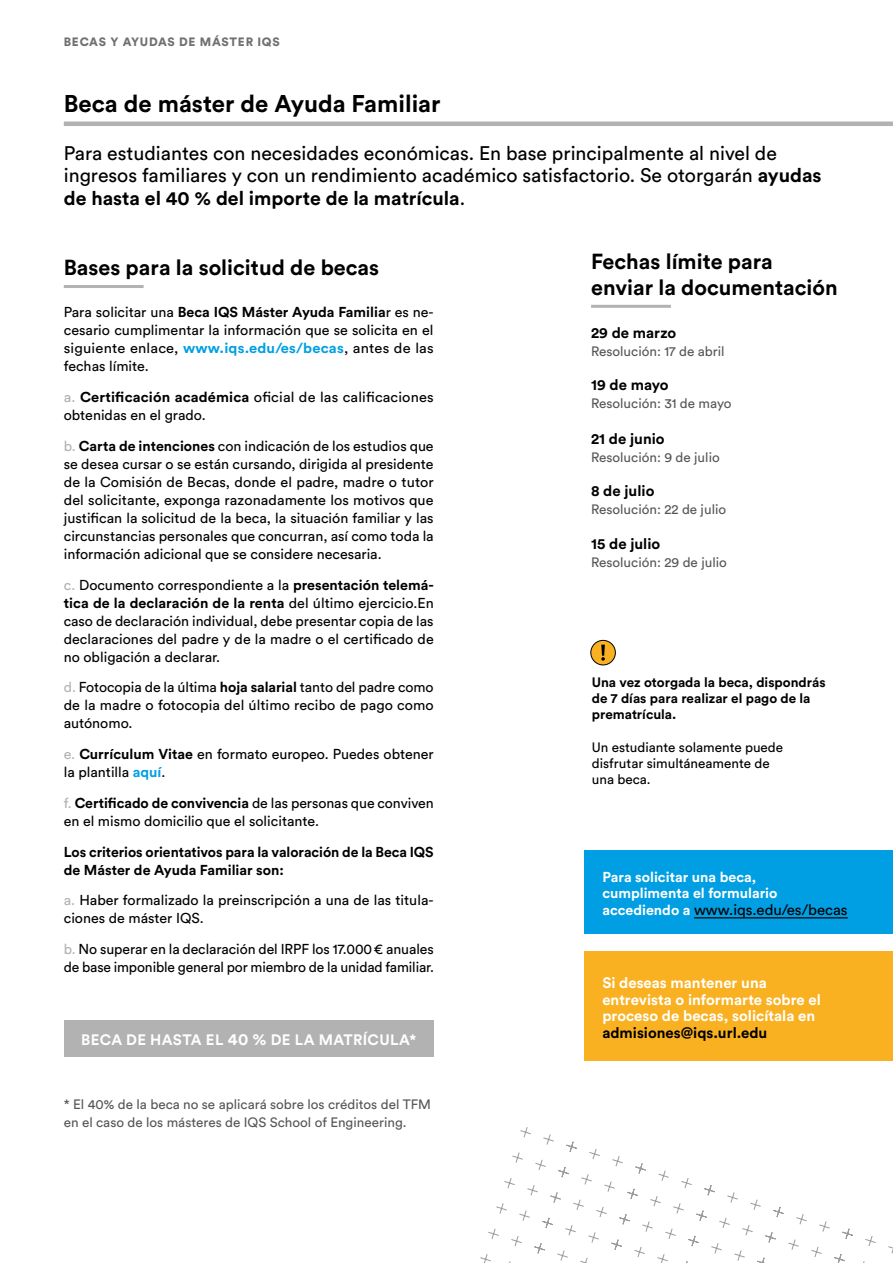
<style>
.page{position:relative;width:893px;height:1263px;background:#fff}
.page>*{position:absolute;margin:0;border:0;box-sizing:border-box;transform-origin:0 0}
.t1{font:700 24px "Circular Std";color:#000}
.t2{font:700 21.6px/26px "Circular Std";color:#000}
.t3{font:19.5px/22.5px "Circular Std";color:#000}
.t4{font:700 15px/16.5px "Circular Std";color:#fff}
.t5{font:700 15px "Circular Std";color:#000}
.t6{font:15px "Circular Std";color:#000}
.t7{font:700 15px "Circular Std";letter-spacing:.02em;color:#fff}
.t8{font:14.25px/18px "Circular Std";color:#000}
.t9{font:14.25px/18px "Circular Std";letter-spacing:.005em;color:#020203;text-align:justify}
.t10{font:700 14.25px/18px "Circular Std";letter-spacing:-.005em;color:#000}
.t11{font:700 14.25px/16.5px "Circular Std";color:#fff}
.t12{font:13.5px/18px "Circular Std";color:#575757}
.t13{font:700 13.5px/16.2px "Circular Std";color:#000}
.t14{font:13.5px/16.2px "Circular Std";color:#000}
.t15{font:900 12px "Circular Std";letter-spacing:.06em;color:#707070}
.s1{font-weight:700}
.s2{color:#000}
.s3{font-weight:700;color:#000}
.s4{font-weight:700;color:#009fe3}
.s5{color:#b2b2b2}
.s6{font-weight:700;font-size:14.25px;color:#fff}
.s7{font-size:16.5px}
</style>
<div class="page">
<div style="left:64px;top:1020px;width:370px;height:36px;background:#b2b2b2"></div>
<hr style="left:65px;top:285px;width:77px;height:3px;background:#b2b2b2">
<hr style="left:66px;top:122px;width:827px;height:4px;background:#b2b2b2">
<svg style="left:503px;top:1127px;width:390px;height:136px"></svg>
<hr style="left:593px;top:305px;width:76px;height:3px;background:#b2b2b2">
<div style="left:591px;top:640px;width:24px;height:25px;background:#f9b122;border-radius:50%"></div>
<div style="left:590px;top:640px;width:26px;height:25px;border:1px solid #000;border-radius:50%"></div>
<svg style="left:601px;top:645px;width:4px;height:16px"></svg>
<div style="left:585px;top:850px;width:308px;height:84px;background:#009fe3"></div>
<div style="left:585px;top:951px;width:308px;height:110px;background:#f9b122"></div>
<hr style="left:694px;top:917px;width:154px;height:1px;background:#000">
<p class="t15" style="left:64px;top:34px;width:217px">BECAS Y AYUDAS DE MÁSTER IQS</p>
<h1 class="t1" style="left:64px;top:88px;width:378px">Beca de máster de Ayuda Familiar</h1>
<h3 class="t3" style="left:64px;top:141px;width:759px">Para estudiantes con necesidades económicas. En base principalmente al nivel de ingresos familiares y con un rendimiento académico satisfactorio. Se otorgarán <span class="s1">ayudas de hasta el 40 % del importe de la matrícula</span>.</h3>
<h2 class="t2" style="left:64px;top:254px;width:317px">Bases para la solicitud de becas</h2>
<h2 class="t2" style="left:591px;top:248px;width:248px">Fechas límite para enviar la documentación</h2>
<p class="t5" style="left:591px;top:323px;width:87px">29 de marzo</p>
<p class="t12" style="left:591px;top:342px;width:135px">Resolución: 17 de abril</p>
<p class="t5" style="left:591px;top:375px;width:79px">19 de mayo</p>
<p class="t12" style="left:591px;top:394px;width:142px">Resolución: 31 de mayo</p>
<p class="t5" style="left:591px;top:429px;width:75px">21 de junio</p>
<p class="t12" style="left:591px;top:448px;width:130px">Resolución: 9 de julio</p>
<p class="t5" style="left:591px;top:481px;width:65px">8 de julio</p>
<p class="t12" style="left:591px;top:500px;width:137px">Resolución: 22 de julio</p>
<p class="t5" style="left:591px;top:534px;width:71px">15 de julio</p>
<p class="t12" style="left:591px;top:553px;width:137px">Resolución: 29 de julio</p>
<p class="t9" style="left:64px;top:303px;width:371px"><span class="s2">Para solicitar una</span> <span class="s3">Beca IQS Máster Ayuda Familia</span><span class="s2">r es ne&shy;cesario</span> cumplimentar la información que se solicita en el siguiente enlace, <span class="s4">www.iqs.edu/es/becas</span>, antes de las fechas límite.</p>
<p class="t8" style="left:64px;top:388px;width:372px"><span class="s5">a.</span> <span class="s1">Certificación académica</span> oficial de las calificaciones obtenidas en el grado.</p>
<p class="t8" style="left:64px;top:437px;width:372px;text-align:justify"><span class="s5">b.</span> <span class="s1">Carta de intenciones</span> con indicación de los estudios que se desea cursar o se están cursando, dirigida al presidente de la Comisión de Becas, donde el padre, madre o tutor del solicitante, exponga razonadamente los motivos que justifican la solicitud de la beca, la situación familiar y las circunstancias personales que concurran, así como toda la información adicional que se considere necesaria.</p>
<p class="t8" style="left:64px;top:575px;width:372px;text-align:justify"><span class="s5">c.</span> Documento correspondiente a la <span class="s1">presentación telemá&shy;tica de la declaración de la renta</span> del último ejercicio.En caso de declaración individual, debe presentar copia de las declaraciones del padre y de la madre o el certificado de no obligación a declarar.</p>
<p class="t8" style="left:64px;top:678px;width:372px;text-align:justify"><span class="s5">d.</span> Fotocopia de la última <span class="s1">hoja salarial</span> tanto del padre como de la madre o fotocopia del último recibo de pago como autónomo.</p>
<p class="t8" style="left:64px;top:745px;width:371px"><span class="s5">e.</span> <span class="s1">Currículum Vitae</span> en formato europeo. Puedes obtener la plantilla <span class="s4">aquí</span>.</p>
<p class="t8" style="left:64px;top:794px;width:372px"><span class="s5">f.</span> <span class="s1">Certificado de convivencia</span> de las personas que conviven en el mismo domicilio que el solicitante.</p>
<p class="t10" style="left:64px;top:842px;width:371px">Los criterios orientativos para la valoración de la Beca IQS de Máster de Ayuda Familiar son:</p>
<p class="t8" style="left:64px;top:891px;width:371px"><span class="s5">a.</span> Haber formalizado la preinscripción a una de las titula&shy;ciones de máster IQS.</p>
<p class="t8" style="left:64px;top:940px;width:372px"><span class="s5">b.</span> No superar en la declaración del IRPF los 17.000€ anuales de base imponible general por miembro de la unidad familiar.</p>
<p class="t13" style="left:592px;top:674px;width:235px">Una vez otorgada la beca, dispondrás de 7 días para realizar el pago de la prematrícula.</p>
<p class="t14" style="left:592px;top:739px;width:193px">Un estudiante solamente puede disfrutar simultáneamente de una beca.</p>
<p class="t11" style="left:602px;top:868px;width:177px">Para solicitar una beca, cumplimenta el formulario</p>
<p class="t6" style="left:602px;top:900px;width:247px"><span class="s6">accediendo a</span> www.iqs.edu/es/becas</p>
<p class="t7" style="left:81px;top:1030px;width:337px">BECA DE HASTA EL <span class="s7">40 %</span> DE LA MATRÍCULA*</p>
<p class="t12" style="left:64px;top:1095px;width:369px">* El 40% de la beca no se aplicará sobre los créditos del TFM en el caso de los másteres de IQS School of Engineering.</p>
<p class="t4" style="left:602px;top:974px;width:220px">Si deseas mantener una entrevista o informarte sobre el proceso de becas, solicítala en</p>
<p class="t5" style="left:602px;top:1023px;width:166px">admisiones@iqs.url.edu</p>
</div>
